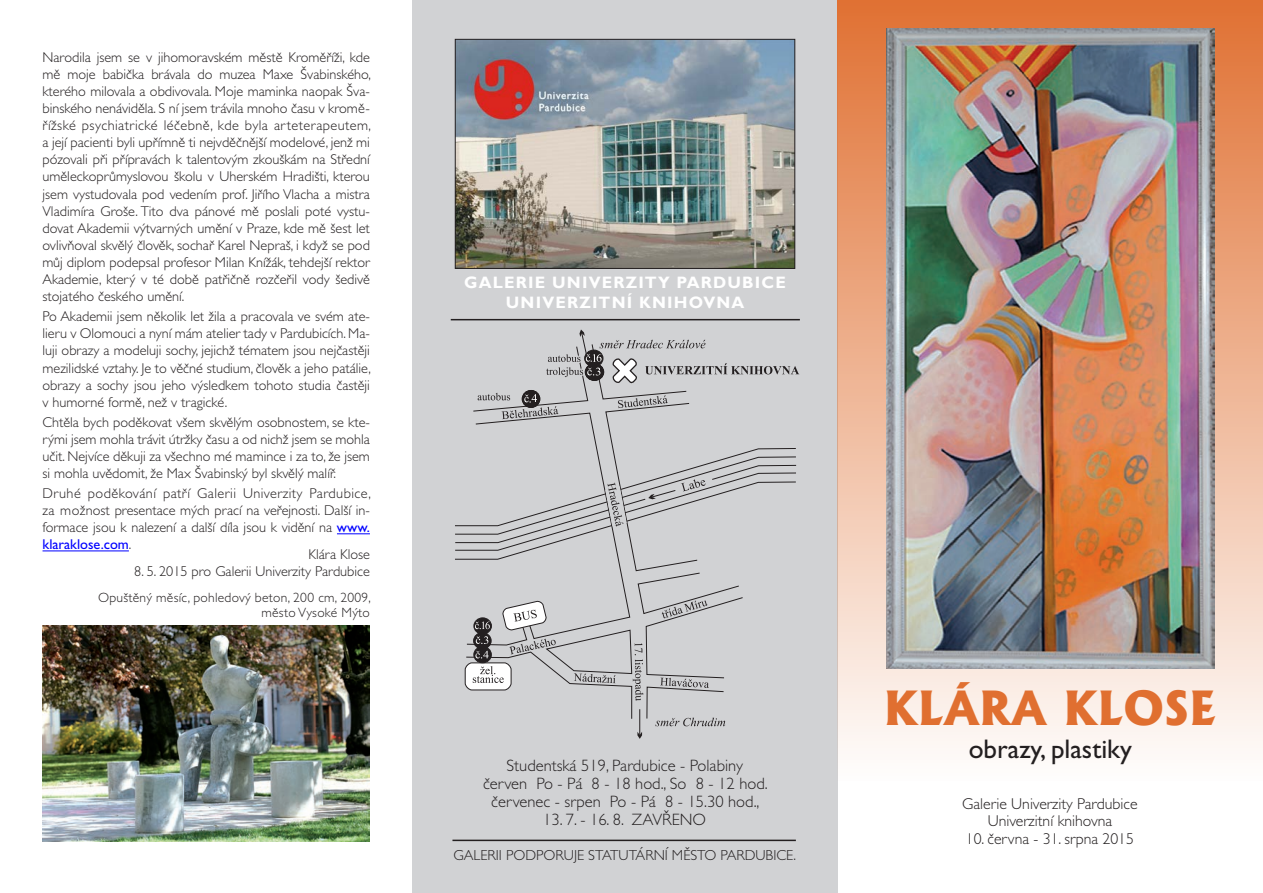
<style>
.page{position:relative;width:1263px;height:893px;background:#fff}
.page>*{position:absolute;margin:0;border:0;box-sizing:border-box;transform-origin:0 0}
.Centr_velký{font:800 45px "Albertus";letter-spacing:.01em;color:#e06f30}
.Centr_malý{font:27px "Gill Sans CE";color:#231f20}
.Centr_nejmenší{font:300 16.5px/18px "Gill Sans CE";color:#231f20;text-align:center}
.Centr_nejmenší-2{font:700 16.5px/19.8px "Gill Sans";letter-spacing:.07em;color:#fff;text-align:center}
.Centr_nejmenší-3{font:300 15.75px/17.2px "Gill Sans CE";color:#231f20;text-align:center}
.Centr_nejmenší-4{font:300 14.55px "Gill Sans CE";color:#231f20}
.Body_text{font:300 14.25px/17.1px "Gill Sans CE";color:#231f20;text-align:justify}
.Body_text-2{font:300 13.5px/15px "Gill Sans CE";letter-spacing:.02em;color:#231f20;text-align:right}
.s1{font-weight:400;color:#00f}
</style>
<div class="page">
<div style="left:412px;top:0;width:426px;height:893px;background:#d1d2d4"></div>
<svg style="left:455px;top:329px;width:344px;height:410px"></svg>
<div style="left:838px;top:0;width:425px;height:781px;background:linear-gradient(to bottom,#db7035,#fcfbfb)"></div>
<hr style="left:452px;top:840px;width:344px;height:1px;background:#231f20">
<img style="left:457px;top:41px;width:336px;height:226px">
<div style="left:455px;top:39px;width:340px;height:230px;border:1px solid #231f20"></div>
<hr style="left:451px;top:319px;width:349px;height:1px;background:#231f20">
<img style="left:887px;top:29px;width:327px;height:640px">
<hr style="left:337px;top:533px;width:33px;height:1px;background:#00f">
<hr style="left:43px;top:551px;width:86px;height:1px;background:#00f">
<img style="left:43px;top:625px;width:327px;height:217px">
<p class="Body_text" style="left:43px;top:49px;width:330px">Narodila jsem se v jihomoravském městě Kroměříži, kde mě moje babička brávala do muzea Maxe Švabinského, kterého milovala a obdivovala. Moje maminka naopak Šva&shy;binského nenáviděla. S ní jsem trávila mnoho času v kromě&shy;řížské psychiatrické léčebně, kde byla arteterapeutem, a její pacienti byli upřímně ti nejvděčnější modelové, jenž mi pózovali při přípravách k talentovým zkouškám na Střední uměleckoprůmyslovou školu v Uherském Hradišti, kterou jsem vystudovala pod vedením prof. Jiřího Vlacha a mistra Vladimíra Groše. Tito dva pánové mě poslali poté vystu&shy;dovat Akademii výtvarných umění v Praze, kde mě šest let ovlivňoval skvělý člověk, sochař Karel Nepraš, i když se pod můj diplom podepsal profesor Milan Knížák, tehdejší rektor Akademie, který v té době patřičně rozčeřil vody šedivě stojatého českého umění.</p>
<p class="Body_text" style="left:43px;top:308px;width:330px">Po Akademii jsem několik let žila a pracovala ve svém ate&shy;lieru v Olomouci a nyní mám atelier tady v Pardubicích. Ma&shy;luji obrazy a modeluji sochy, jejichž tématem jsou nejčastěji mezilidské vztahy. Je to věčné studium, člověk a jeho patálie, obrazy a sochy jsou jeho výsledkem tohoto studia častěji v humorné formě, než v tragické.</p>
<p class="Body_text" style="left:43px;top:414px;width:329px">Chtěla bych poděkovat všem skvělým osobnostem, se kte&shy;rými jsem mohla trávit útržky času a od nichž jsem se mohla učit. Nejvíce děkuji za všechno mé mamince i za to, že jsem si mohla uvědomit, že Max Švabinský byl skvělý malíř.</p>
<p class="Body_text" style="left:43px;top:485px;width:330px">Druhé poděkování patří Galerii Univerzity Pardubice, za možnost presentace mých prací na veřejnosti. Další in&shy;formace jsou k nalezení a další díla jsou k vidění na <span class="s1">www. klaraklose.com</span>.</p>
<p class="Body_text" style="left:309px;top:546px;width:63px">Klára Klose</p>
<p class="Body_text" style="left:134px;top:563px;width:237px">8. 5. 2015 pro Galerii Univerzity Pardubice</p>
<p class="Body_text-2" style="left:98px;top:590px;width:274px">Opuštěný měsíc, pohledový beton, 200 cm, 2009, město Vysoké Mýto</p>
<p class="Centr_nejmenší-2" style="left:464px;top:273px;width:323px">GALERIE UNIVERZITY PARDUBICE<br>UNIVERZITNÍ KNIHOVNA</p>
<p class="Centr_nejmenší" style="left:506px;top:757px;width:238px">Studentská 519, Pardubice - Polabiny</p>
<p class="Centr_nejmenší" style="left:483px;top:775px;width:286px">červen Po - Pá 8 - 18 hod., So 8 - 12 hod. červenec - srpen Po - Pá 8 - 15.30 hod.,</p>
<p class="Centr_nejmenší" style="left:543px;top:811px;width:164px">13. 7. - 16. 8. ZAVŘENO</p>
<p class="Centr_nejmenší-4" style="left:453px;top:847px;width:344px">GALERII PODPORUJE STATUTÁRNÍ MĚSTO PARDUBICE.</p>
<p class="Centr_velký" style="left:884px;top:680px;width:334px">KLÁRA KLOSE</p>
<p class="Centr_malý" style="left:969px;top:733px;width:165px">obrazy, plastiky</p>
<p class="Centr_nejmenší-3" style="left:962px;top:795px;width:177px">Galerie Univerzity Pardubice<br>Univerzitní knihovna</p>
<p class="Centr_nejmenší-3" style="left:966px;top:830px;width:170px">10. června - 31. srpna 2015</p>
</div>
